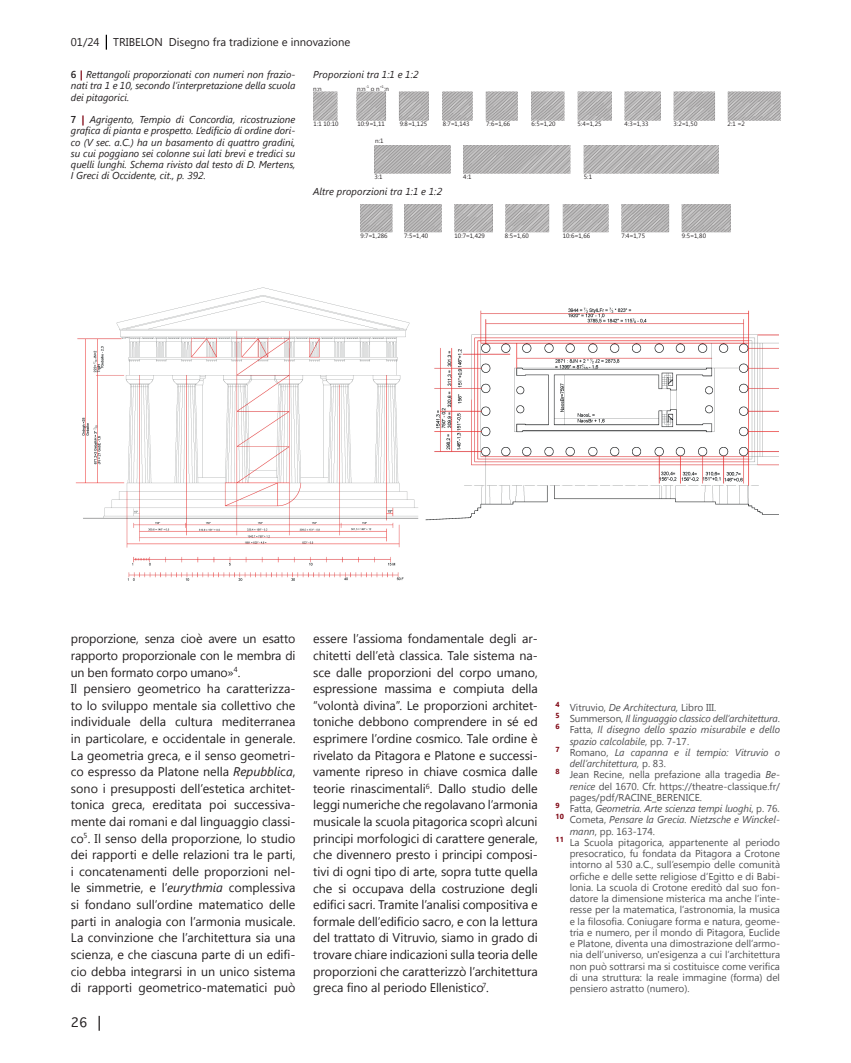
<style>
.page{position:relative;width:851px;height:1063px;background:#fff}
.page>*{position:absolute;margin:0;border:0;box-sizing:border-box;transform-origin:0 0}
.t1{font:12.5px/16.6px "Segoe UI";color:#231f20}
.t2{font:12.5px "Sathu";color:#231f20}
.t3{font:11.25px "Segoe UI";color:#231f20}
.t4{font:10px "Segoe UI";color:#505052}
.t5{font:italic 10px/11.2px "Segoe UI";color:#231f20;text-align:justify}
.t6{font:italic 10px "Segoe UI";color:#505052}
.t7{font:6.25px "Segoe UI";letter-spacing:.005em;color:#231f20}
.s1{font-weight:600;font-style:normal}
.s2{font-weight:700;font-style:normal;color:#7e0412}
.s3{font-style:italic}
.s4{font-style:normal}
</style>
<div class="page">
<svg style="left:106px;top:35px;width:1px;height:15px"></svg>
<svg style="left:99px;top:1016px;width:1px;height:15px"></svg>
<img style="left:313px;top:91px;width:467px;height:30px">
<img style="left:75px;top:287px;width:344px;height:294px">
<img style="left:425px;top:307px;width:353px;height:214px">
<img style="left:374px;top:145px;width:345px;height:28px">
<img style="left:360px;top:204px;width:371px;height:29px">
<p class="t3" style="left:71px;top:34px;width:281px">01/24 TRIBELON Disegno fra tradizione e innovazione</p>
<p class="t5" style="left:71px;top:68px;width:226px"><span class="s1">6</span> <span class="s2">|</span> Rettangoli proporzionati con numeri non frazio&shy;nati tra 1 e 10, secondo l’interpretazione della scuola dei pitagorici.</p>
<p class="t5" style="left:71px;top:113px;width:226px"><span class="s1">7</span> <span class="s2">|</span> Agrigento, Tempio di Concordia, ricostruzione grafica di pianta e prospetto. L’edificio di ordine dori&shy;co (V sec. a.C.) ha un basamento di quattro gradini, su cui poggiano sei colonne sui lati brevi e tredici su quelli lunghi. Schema rivisto dal testo di D. Mertens, I Greci di Occidente, cit., p. 392.</p>
<p class="t5" style="left:313px;top:68px;width:107px">Proporzioni tra 1:1 e 1:2</p>
<p class="t7" style="left:313px;top:84px;width:10px">n:n</p>
<p class="t7" style="left:357px;top:84px;width:33px">n:n<sup>-1</sup> o n<sup>+1</sup>:n</p>
<p class="t7" style="left:313px;top:119px;width:26px">1:1 10:10</p>
<p class="t7" style="left:357px;top:119px;width:29px">10:9=1,11</p>
<p class="t7" style="left:399px;top:119px;width:29px">9:8=1,125</p>
<p class="t7" style="left:443px;top:119px;width:28px">8:7=1,143</p>
<p class="t7" style="left:486px;top:119px;width:26px">7:6=1,66</p>
<p class="t7" style="left:531px;top:119px;width:26px">6:5=1,20</p>
<p class="t7" style="left:577px;top:119px;width:25px">5:4=1,25</p>
<p class="t7" style="left:624px;top:119px;width:25px">4:3=1,33</p>
<p class="t7" style="left:673px;top:119px;width:25px">3:2=1,50</p>
<p class="t7" style="left:727px;top:119px;width:19px">2:1 =2</p>
<p class="t7" style="left:375px;top:136px;width:10px">n:1</p>
<p class="t7" style="left:374px;top:172px;width:10px">3:1</p>
<p class="t7" style="left:463px;top:172px;width:10px">4:1</p>
<p class="t7" style="left:584px;top:172px;width:10px">5:1</p>
<p class="t5" style="left:313px;top:185px;width:130px">Altre proporzioni tra 1:1 e 1:2</p>
<p class="t7" style="left:360px;top:231px;width:29px">9:7=1,286</p>
<p class="t7" style="left:404px;top:231px;width:25px">7:5=1,40</p>
<p class="t7" style="left:454px;top:231px;width:32px">10:7=1,429</p>
<p class="t7" style="left:562px;top:231px;width:29px">10:6=1,66</p>
<p class="t7" style="left:681px;top:231px;width:26px">9:5=1,80</p>
<p class="t7" style="left:505px;top:231px;width:26px">8:5=1,60</p>
<p class="t7" style="left:621px;top:231px;width:25px">7:4=1,75</p>
<p class="t1" style="left:71px;top:630px;width:226px">proporzione, senza cioè avere un esatto rapporto proporzionale con le membra di un ben formato corpo umano»<sup>4</sup>.<br>Il pensiero geometrico ha caratterizza&shy;to lo sviluppo mentale sia collettivo che individuale della cultura mediterranea in particolare, e occidentale in generale.<br>La geometria greca, e il senso geometri&shy;co espresso da Platone nella <span class="s3">Repubbli</span>c<span class="s3">a</span>, sono i presupposti dell’estetica architet&shy;tonica greca, ereditata poi successiva&shy;mente dai romani e dal linguaggio classi&shy;co<sup>5</sup>. Il senso della proporzione, lo studio dei rapporti e delle relazioni tra le parti, i concatenamenti delle proporzioni nel&shy;le simmetrie, e l’<span class="s3">eurythmia</span> complessiva si fondano sull’ordine matematico delle parti in analogia con l’armonia musicale.<br>La convinzione che l’architettura sia una scienza, e che ciascuna parte di un edifi&shy;cio debba integrarsi in un unico sistema di rapporti geometrico-matematici può</p>
<p class="t1" style="left:313px;top:630px;width:226px;text-align:justify">essere l’assioma fondamentale degli ar&shy;chitetti dell’età classica. Tale sistema na&shy;sce dalle proporzioni del corpo umano, espressione massima e compiuta della “volontà divina”. Le proporzioni architet&shy;toniche debbono comprendere in sé ed esprimere l’ordine cosmico. Tale ordine è rivelato da Pitagora e Platone e successi&shy;vamente ripreso in chiave cosmica dalle teorie rinascimentali<sup>6</sup>. Dallo studio delle leggi numeriche che regolavano l’armonia musicale la scuola pitagorica scoprì alcuni principi morfologici di carattere generale, che divennero presto i principi composi&shy;tivi di ogni tipo di arte, sopra tutte quella che si occupava della costruzione degli edifici sacri. Tramite l’analisi compositiva e formale dell’edificio sacro, e con la lettura del trattato di Vitruvio, siamo in grado di trovare chiare indicazioni sulla teoria delle proporzioni che caratterizzò l’architettura greca fino al periodo Ellenistico<sup>7</sup>.</p>
<p class="t2" style="left:71px;top:1016px;width:18px">26</p>
<p class="t4" style="left:555px;top:700px;width:162px"><sup>4</sup> Vitruvio, <span class="s3">De Architectura,</span> Libro III.</p>
<p class="t6" style="left:555px;top:711px;width:226px"><sup>5</sup> <span class="s4">Summerson,</span> Il linguaggio classico dell’architettura<span class="s4">.</span></p>
<p class="t6" style="left:555px;top:723px;width:226px"><sup>6</sup> <span class="s4">Fatta,</span> Il disegno dello spazio misurabile e dello</p>
<p class="t6" style="left:569px;top:734px;width:121px">spazio calcolabile<span class="s4">, pp. 7-17.</span></p>
<p class="t6" style="left:555px;top:745px;width:226px"><sup>7</sup> <span class="s4">Romano,</span> La capanna e il tempio: Vitruvio o</p>
<p class="t6" style="left:569px;top:756px;width:98px">dell’architettura, <span class="s4">p. 83.</span></p>
<p class="t4" style="left:555px;top:768px;width:226px"><sup>8</sup> Jean Recine, nella prefazione alla tragedia <span class="s3">Be-</span></p>
<p class="t4" style="left:569px;top:779px;width:212px"><span class="s3">renice</span> del 1670. Cfr. https://theatre-classique.fr/</p>
<p class="t4" style="left:569px;top:790px;width:134px">pages/pdf/RACINE_BERENICE.</p>
<p class="t6" style="left:555px;top:801px;width:225px"><sup>9</sup> <span class="s4">Fatta,</span> Geometria. Arte scienza tempi luoghi<span class="s4">, p. 76.</span></p>
<p class="t6" style="left:555px;top:813px;width:226px"><sup>10</sup> <span class="s4">Cometa,</span> Pensare la Grecia. Nietzsche e Winckel-</p>
<p class="t4" style="left:569px;top:824px;width:87px"><span class="s3">mann</span>, pp. 163-174.</p>
<p class="t4" style="left:555px;top:835px;width:226px"><sup>11</sup> La Scuola pitagorica, appartenente al periodo</p>
<p class="t4" style="left:569px;top:846px;width:212px">presocratico, fu fondata da Pitagora a Crotone</p>
<p class="t4" style="left:569px;top:858px;width:212px">intorno al 530 a.C., sull’esempio delle comunità</p>
<p class="t4" style="left:569px;top:869px;width:212px">orfiche e delle sette religiose d’Egitto e di Babi-</p>
<p class="t4" style="left:569px;top:880px;width:212px">lonia. La scuola di Crotone ereditò dal suo fon-</p>
<p class="t4" style="left:569px;top:891px;width:212px">datore la dimensione misterica ma anche l’inte-</p>
<p class="t4" style="left:569px;top:903px;width:212px">resse per la matematica, l’astronomia, la musica</p>
<p class="t4" style="left:569px;top:914px;width:212px">e la filosofia. Coniugare forma e natura, geome-</p>
<p class="t4" style="left:569px;top:925px;width:212px">tria e numero, per il mondo di Pitagora, Euclide</p>
<p class="t4" style="left:569px;top:936px;width:212px">e Platone, diventa una dimostrazione dell’armo-</p>
<p class="t4" style="left:569px;top:948px;width:212px">nia dell’universo, un'esigenza a cui l’architettura</p>
<p class="t4" style="left:569px;top:959px;width:212px">non può sottrarsi ma si costituisce come verifica</p>
<p class="t4" style="left:569px;top:970px;width:212px">di una struttura: la reale immagine (forma) del</p>
<p class="t4" style="left:569px;top:981px;width:121px">pensiero astratto (numero).</p>
</div>
